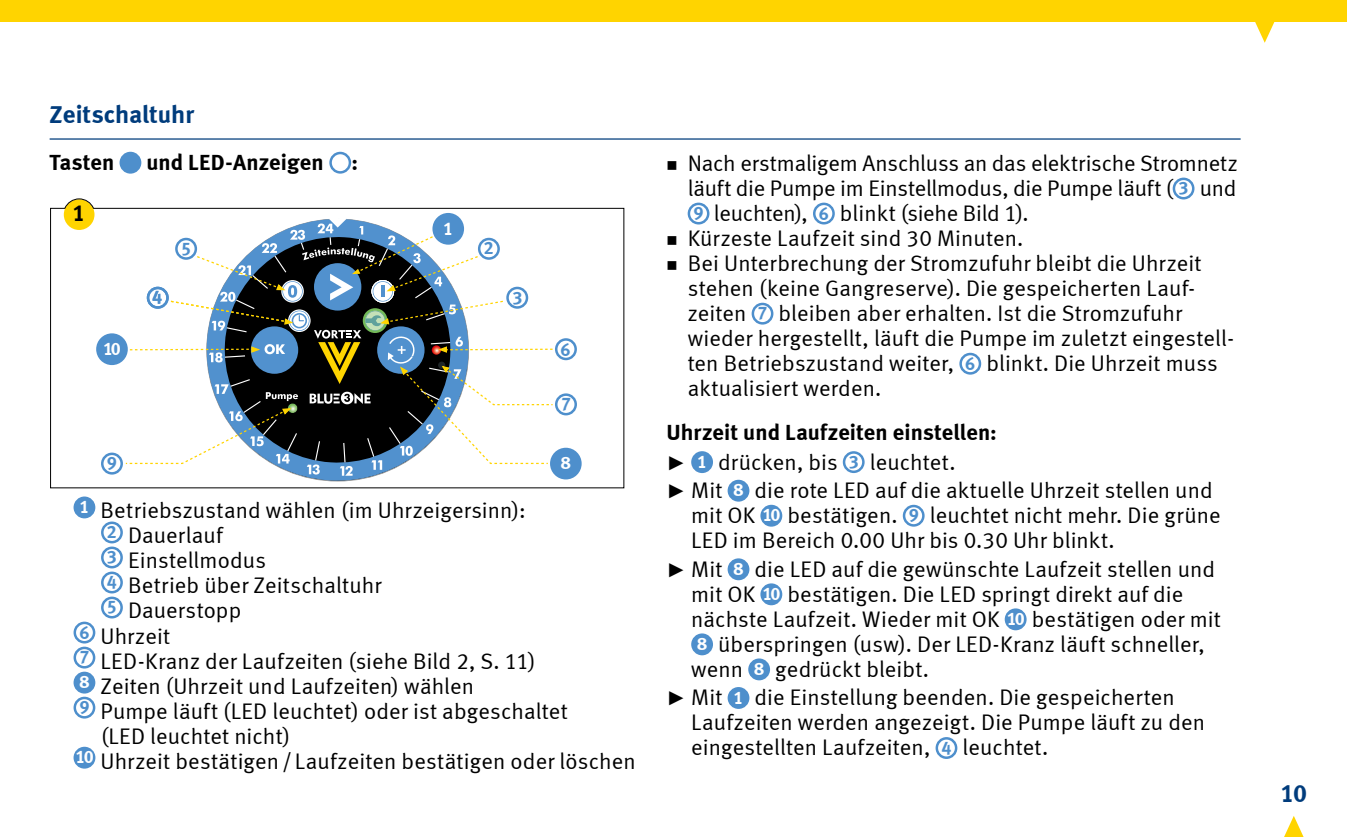
<style>
.page{position:relative;width:1347px;height:837px;background:#fff}
.page>*{position:absolute;margin:0;border:0;box-sizing:border-box;transform-origin:0 0}
.t1{font:700 25px "Meta";color:#003c7c}
.t2{font:25px "Meta Bold LF";color:#003c7c}
.t3{font:23px "Meta Bold LF";color:#000}
.t4{font:22.5px/25px "Meta Normal LF";letter-spacing:.005em;color:#000}
.t5{font:700 22.5px "Meta";letter-spacing:.005em;color:#000}
.t6{font:18.25px "Meta Bold LF";color:#fff}
.t7{font:18px "Meta Bold LF";color:#4e8fcc}
.t8{font:18px "Meta Bold LF";color:#fff}
.s1{font-family:"Meta Bold LF";font-size:18px;color:#4e8fcc}
.s2{font-family:"Arial";font-size:20px}
.s3{font-family:"Meta Bold LF";font-size:18px;color:#fff}
</style>
<div class="page">
<svg style="left:1284px;top:816px;width:19px;height:20px"></svg>
<svg style="left:297px;top:218px;width:164px;height:263px"></svg>
<hr style="left:50px;top:138px;width:1190px;height:2px;background:#003c7c">
<div style="left:50px;top:208px;width:574px;height:280px;border:1px solid #000"></div>
<svg style="left:1248px;top:21px;width:33px;height:22px"></svg>
<div style="left:0;top:0;width:1346px;height:21px;background:#ffd400"></div>
<div style="left:555px;top:393px;width:22px;height:22px;border:2px solid #4e8fcc;border-radius:50%"></div>
<div style="left:555px;top:338px;width:22px;height:22px;border:2px solid #4e8fcc;border-radius:50%"></div>
<div style="left:101px;top:452px;width:22px;height:22px;border:2px solid #4e8fcc;border-radius:50%"></div>
<div style="left:551px;top:449px;width:29px;height:29px;background:#4e8fcc;border-radius:50%"></div>
<div style="left:550px;top:447px;width:31px;height:32px;border:2px solid #4e8fcc;border-radius:50%"></div>
<div style="left:97px;top:334px;width:29px;height:29px;background:#4e8fcc;border-radius:50%"></div>
<div style="left:96px;top:333px;width:32px;height:32px;border:2px solid #4e8fcc;border-radius:50%"></div>
<div style="left:64px;top:199px;width:30px;height:31px;background:#ffd400;border-radius:50%"></div>
<svg style="left:64px;top:198px;width:30px;height:11px"></svg>
<div style="left:434px;top:214px;width:29px;height:29px;background:#4e8fcc;border-radius:50%"></div>
<div style="left:432px;top:213px;width:32px;height:31px;border:2px solid #4e8fcc;border-radius:50%"></div>
<svg style="left:125px;top:219px;width:429px;height:256px"></svg>
<div style="left:147px;top:286px;width:22px;height:22px;border:2px solid #4e8fcc;border-radius:50%"></div>
<div style="left:1172px;top:177px;width:22px;height:22px;border:2px solid #4e8fcc;border-radius:50%"></div>
<div style="left:687px;top:202px;width:22px;height:22px;border:2px solid #4e8fcc;border-radius:50%"></div>
<div style="left:813px;top:202px;width:21px;height:22px;border:2px solid #4e8fcc;border-radius:50%"></div>
<div style="left:751px;top:302px;width:22px;height:22px;border:2px solid #4e8fcc;border-radius:50%"></div>
<div style="left:959px;top:352px;width:22px;height:22px;border:2px solid #4e8fcc;border-radius:50%"></div>
<div style="left:692px;top:452px;width:19px;height:19px;background:#4e8fcc;border-radius:50%"></div>
<div style="left:691px;top:451px;width:22px;height:22px;border:2px solid #4e8fcc;border-radius:50%"></div>
<div style="left:842px;top:451px;width:22px;height:22px;border:2px solid #4e8fcc;border-radius:50%"></div>
<div style="left:729px;top:481px;width:19px;height:19px;background:#4e8fcc;border-radius:50%"></div>
<div style="left:727px;top:479px;width:22px;height:22px;border:2px solid #4e8fcc;border-radius:50%"></div>
<div style="left:761px;top:506px;width:20px;height:19px;background:#4e8fcc;border-radius:50%"></div>
<div style="left:760px;top:504px;width:22px;height:22px;border:2px solid #4e8fcc;border-radius:50%"></div>
<div style="left:902px;top:504px;width:22px;height:22px;border:2px solid #4e8fcc;border-radius:50%"></div>
<div style="left:729px;top:559px;width:19px;height:19px;background:#4e8fcc;border-radius:50%"></div>
<div style="left:727px;top:558px;width:22px;height:22px;border:2px solid #4e8fcc;border-radius:50%"></div>
<div style="left:761px;top:584px;width:20px;height:19px;background:#4e8fcc;border-radius:50%"></div>
<div style="left:760px;top:583px;width:22px;height:22px;border:2px solid #4e8fcc;border-radius:50%"></div>
<div style="left:1006px;top:609px;width:19px;height:19px;background:#4e8fcc;border-radius:50%"></div>
<div style="left:1004px;top:608px;width:22px;height:22px;border:2px solid #4e8fcc;border-radius:50%"></div>
<div style="left:692px;top:634px;width:19px;height:19px;background:#4e8fcc;border-radius:50%"></div>
<div style="left:691px;top:633px;width:22px;height:22px;border:2px solid #4e8fcc;border-radius:50%"></div>
<div style="left:749px;top:659px;width:20px;height:19px;background:#4e8fcc;border-radius:50%"></div>
<div style="left:748px;top:658px;width:22px;height:22px;border:2px solid #4e8fcc;border-radius:50%"></div>
<div style="left:729px;top:688px;width:19px;height:19px;background:#4e8fcc;border-radius:50%"></div>
<div style="left:727px;top:686px;width:22px;height:22px;border:2px solid #4e8fcc;border-radius:50%"></div>
<div style="left:935px;top:736px;width:22px;height:22px;border:2px solid #4e8fcc;border-radius:50%"></div>
<div style="left:121px;top:153px;width:19px;height:19px;background:#4e8fcc;border-radius:50%"></div>
<div style="left:120px;top:152px;width:21px;height:21px;border:2px solid #4e8fcc;border-radius:50%"></div>
<div style="left:329px;top:152px;width:22px;height:21px;border:2px solid #4e8fcc;border-radius:50%"></div>
<div style="left:75px;top:497px;width:19px;height:20px;background:#4e8fcc;border-radius:50%"></div>
<div style="left:74px;top:496px;width:21px;height:22px;border:2px solid #4e8fcc;border-radius:50%"></div>
<div style="left:101px;top:521px;width:22px;height:22px;border:2px solid #4e8fcc;border-radius:50%"></div>
<div style="left:101px;top:546px;width:22px;height:22px;border:2px solid #4e8fcc;border-radius:50%"></div>
<div style="left:101px;top:571px;width:22px;height:22px;border:2px solid #4e8fcc;border-radius:50%"></div>
<div style="left:101px;top:596px;width:22px;height:22px;border:2px solid #4e8fcc;border-radius:50%"></div>
<div style="left:74px;top:621px;width:21px;height:22px;border:2px solid #4e8fcc;border-radius:50%"></div>
<div style="left:74px;top:646px;width:21px;height:22px;border:2px solid #4e8fcc;border-radius:50%"></div>
<div style="left:75px;top:672px;width:19px;height:20px;background:#4e8fcc;border-radius:50%"></div>
<div style="left:74px;top:671px;width:21px;height:22px;border:2px solid #4e8fcc;border-radius:50%"></div>
<div style="left:74px;top:696px;width:21px;height:22px;border:2px solid #4e8fcc;border-radius:50%"></div>
<div style="left:75px;top:747px;width:19px;height:20px;background:#4e8fcc;border-radius:50%"></div>
<div style="left:74px;top:746px;width:21px;height:22px;border:2px solid #4e8fcc;border-radius:50%"></div>
<p class="t1" style="left:50px;top:100px;width:146px">Zeitschaltuhr</p>
<p class="t5" style="left:50px;top:149px;width:66px">Tasten</p>
<p class="t5" style="left:146px;top:149px;width:213px">und LED-Anzeigen :</p>
<p class="t3" style="left:73px;top:199px;width:14px">1</p>
<p class="t8" style="left:103px;top:338px;width:19px">10</p>
<p class="t7" style="left:152px;top:286px;width:12px">4</p>
<p class="t7" style="left:181px;top:238px;width:12px">5</p>
<p class="t6" style="left:443px;top:217px;width:12px">1</p>
<p class="t7" style="left:484px;top:237px;width:12px">2</p>
<p class="t7" style="left:512px;top:287px;width:12px">3</p>
<p class="t7" style="left:560px;top:338px;width:12px">6</p>
<p class="t7" style="left:561px;top:393px;width:12px">7</p>
<p class="t7" style="left:107px;top:452px;width:12px">9</p>
<p class="t8" style="left:561px;top:452px;width:12px">8</p>
<p class="t4" style="left:79px;top:497px;width:448px"><sup>1</sup> Betriebszustand wählen (im Uhrzeigersinn):</p>
<p class="t4" style="left:107px;top:522px;width:117px"><sup>2</sup> Dauerlauf</p>
<p class="t4" style="left:107px;top:547px;width:161px"><sup>3</sup> Einstellmodus</p>
<p class="t4" style="left:107px;top:572px;width:276px"><sup>4</sup> Betrieb über Zeitschaltuhr</p>
<p class="t4" style="left:107px;top:597px;width:136px"><sup>5</sup> Dauerstopp</p>
<p class="t4" style="left:79px;top:622px;width:92px"><sup>6</sup> Uhrzeit</p>
<p class="t4" style="left:79px;top:647px;width:457px"><sup>7</sup> LED-Kranz der Laufzeiten (siehe Bild 2, S. 11)</p>
<p class="t4" style="left:79px;top:672px;width:396px"><sup>8</sup> Zeiten (Uhrzeit und Laufzeiten) wählen</p>
<p class="t4" style="left:79px;top:697px;width:490px"><sup>9</sup> Pumpe läuft (LED leuchtet) oder ist abgeschaltet</p>
<p class="t4" style="left:101px;top:722px;width:191px">(LED leuchtet nicht)</p>
<p class="t4" style="left:76px;top:747px;width:561px"><sup>10</sup> Uhrzeit bestätigen/ Laufzeiten bestätigen oder löschen</p>
<p class="t4" style="left:687px;top:150px;width:551px">Nach erstmaligem Anschluss an das elektrische Stromnetz läuft die Pumpe im Einstellmodus, die Pumpe läuft ( <span class="s1">3</span> und <span class="s1">9</span> leuchten), <span class="s1">6</span> blinkt (siehe Bild 1).<br>Kürzeste Laufzeit sind 30 Minuten.<br>Bei Unterbrechung der Stromzufuhr bleibt die Uhrzeit stehen (keine Gangreserve). Die gespeicherten Lauf&shy;zeiten <span class="s1">7</span> bleiben aber erhalten. Ist die Stromzufuhr wieder hergestellt, läuft die Pumpe im zuletzt eingestell&shy;ten Betriebszustand weiter, <span class="s1">6</span> blinkt. Die Uhrzeit muss aktualisiert werden.</p>
<p class="t5" style="left:666px;top:418px;width:332px">Uhrzeit und Laufzeiten einstellen:</p>
<p class="t4" style="left:666px;top:447px;width:548px;line-height:28.5px"><span class="s2">►</span> <span class="s3">1</span> drücken, bis <span class="s1">3</span> leuchtet.<br><span class="s2">►</span> Mit <span class="s3">8</span> die rote LED auf die aktuelle Uhrzeit stellen und</p>
<p class="t4" style="left:691px;top:502px;width:531px">mit OK <span class="s3">10</span> bestätigen. <span class="s1">9</span> leuchtet nicht mehr. Die grüne<br>LED im Bereich 0.00 Uhr bis 0.30 Uhr blinkt.</p>
<p class="t4" style="left:691px;top:556px;width:531px;text-indent:-25px"><span class="s2">►</span> Mit <span class="s3">8</span> die LED auf die gewünschte Laufzeit stellen und mit OK <span class="s3">10</span> bestätigen. Die LED springt direkt auf die nächste Laufzeit. Wieder mit OK <span class="s3">10</span> bestätigen oder mit <span class="s3">8</span> überspringen (usw). Der LED-Kranz läuft schneller, wenn <span class="s3">8</span> gedrückt bleibt.</p>
<p class="t4" style="left:691px;top:684px;width:515px;text-indent:-25px"><span class="s2">►</span> Mit <span class="s3">1</span> die Einstellung beenden. Die gespeicherten<br>Laufzeiten werden angezeigt. Die Pumpe läuft zu den eingestellten Laufzeiten, <span class="s1">4</span> leuchtet.</p>
<p class="t2" style="left:1280px;top:778px;width:28px">10</p>
</div>
